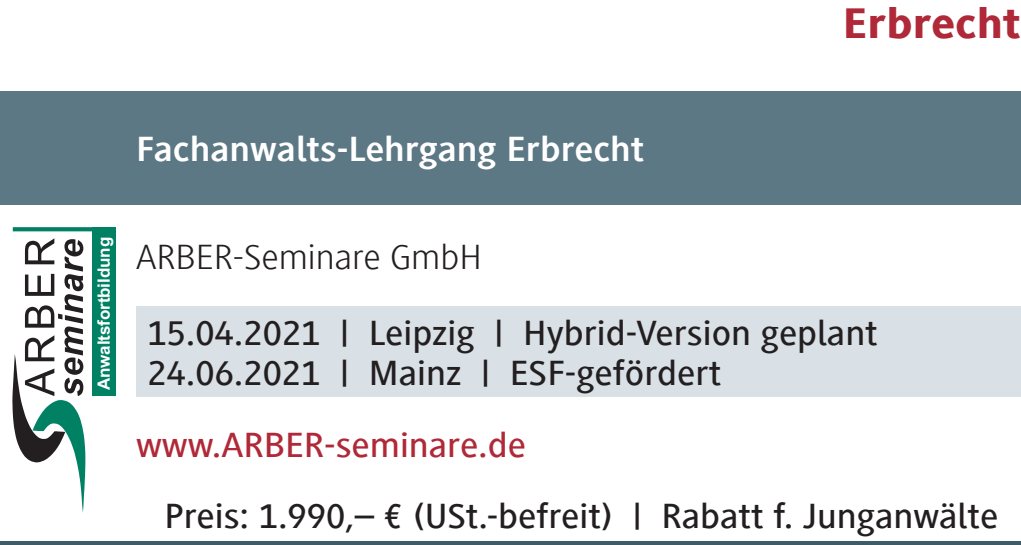
<style>
.page{position:relative;width:1021px;height:545px;background:#fff}
.page>*{position:absolute;margin:0;border:0;box-sizing:border-box;transform-origin:0 0}
.t1{font:800 44px "Generis Sans Com";color:#af2938;scale:1.08 1}
.t2{font:500 36px/40px "Generis Sans Com";color:#231f20;scale:1.08 1}
.t3{font:700 36px "Generis Sans Com";color:#fff;scale:1.08 1}
.t4{font:500 36px "Generis Sans Com";color:#af2938;scale:1.08 1}
.t5{font:300 36px "Generis Sans Com";color:#231f20;scale:1.08 1}
.t6{font:700 16.8px "Arial";letter-spacing:-.005em;color:#fff}
</style>
<div class="page">
<div style="left:0;top:91px;width:1020px;height:113px;background:#5d7885"></div>
<div style="left:136px;top:306px;width:884px;height:91px;background:#d9e1e6"></div>
<hr style="left:0;top:541px;width:1020px;height:3px;background:#3e5b68">
<svg style="left:13px;top:227px;width:79px;height:4px"></svg>
<svg style="left:12px;top:238px;width:73px;height:274px"></svg>
<div style="left:92px;top:227px;width:23px;height:169px;background:#008164"></div>
<p class="t1" style="left:842px;top:-1px;width:166px">Erbrecht</p>
<p class="t3" style="left:136px;top:129px;width:472px">Fachanwalts-Lehrgang Erbrecht</p>
<p class="t6" style="left:93px;top:390px;width:155px;rotate:-90deg">Anwaltsfortbildung</p>
<p class="t5" style="left:136px;top:237px;width:321px">ARBER-Seminare GmbH</p>
<p class="t2" style="left:147px;top:313px;width:678px">15.04.2021 | Leipzig | Hybrid-Version geplant<br>24.06.2021 | Mainz | ESF-gefördert</p>
<p class="t4" style="left:136px;top:425px;width:362px">www.ARBER-seminare.de</p>
<p class="t2" style="left:164px;top:496px;width:773px">Preis: 1.990,– € (USt.-befreit) | Rabatt f. Junganwälte</p>
</div>
